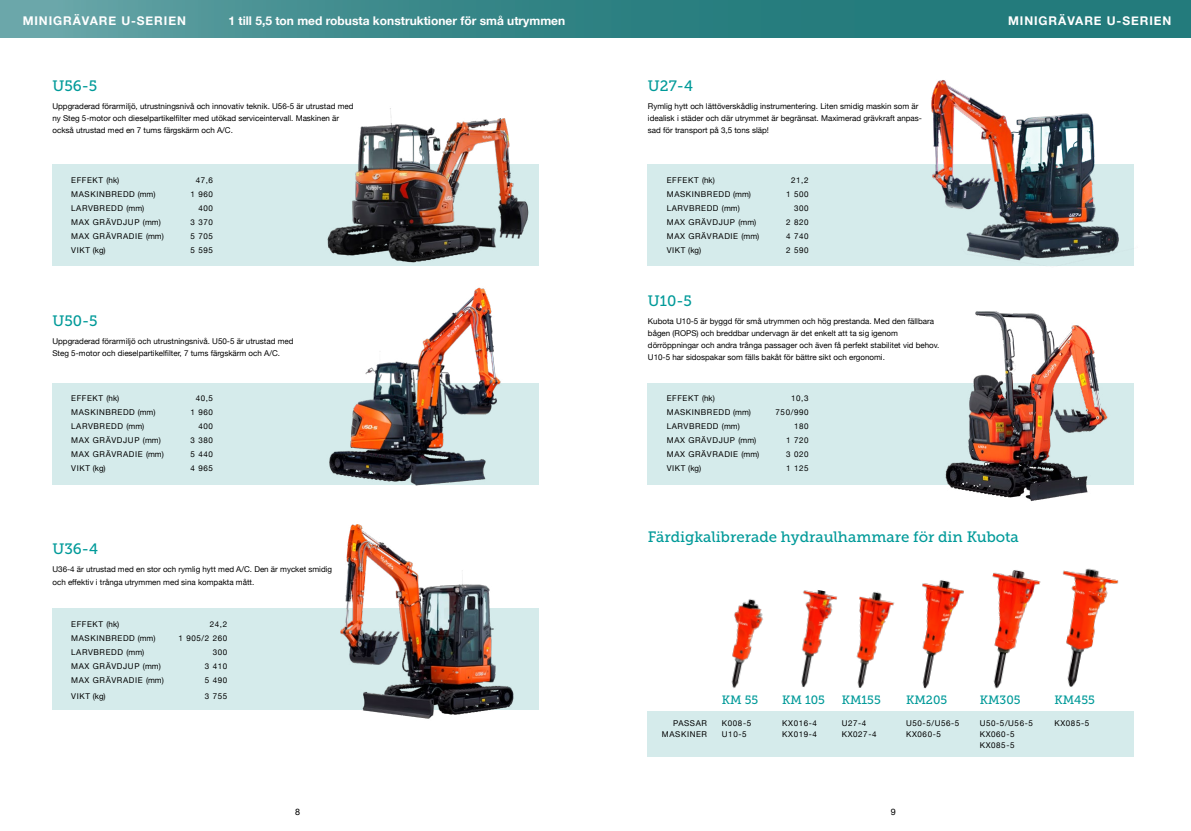
<style>
.page{position:relative;width:1191px;height:831px;background:#fff}
.page>*{position:absolute;margin:0;border:0;box-sizing:border-box;transform-origin:0 0}
.t1{font:15px "Museo Slab 500";color:#009a99}
.t2{font:700 12px "Helvetica Neue";color:#fff}
.t3{font:700 12px "Helvetica Neue";letter-spacing:.075em;color:#fff}
.t4{font:12px "Museo Slab 500";color:#009a99}
.t5{font:9px "Helvetica Neue";color:#000}
.t6{font:8px/12px "Helvetica Neue";color:#000}
.t7{font:8px/11px "Helvetica Neue";letter-spacing:.075em;color:#000}
</style>
<div class="page">
<div style="left:642px;top:0;width:549px;height:38px;background:#247b7c"></div>
<img style="left:74px;top:0;width:568px;height:38px">
<div style="left:0;top:0;width:74px;height:38px;background:#6ba7aa"></div>
<div style="left:52px;top:164px;width:487px;height:101px;background:#d5ebeb"></div>
<div style="left:52px;top:608px;width:487px;height:101px;background:#d5ebeb"></div>
<div style="left:52px;top:383px;width:487px;height:101px;background:#d5ebeb"></div>
<img style="left:327px;top:108px;width:202px;height:155px">
<img style="left:333px;top:524px;width:187px;height:195px">
<img style="left:322px;top:287px;width:186px;height:199px">
<div style="left:647px;top:164px;width:487px;height:101px;background:#d5ebeb"></div>
<div style="left:647px;top:383px;width:487px;height:101px;background:#d5ebeb"></div>
<div style="left:647px;top:711px;width:487px;height:45px;background:#d5ebeb"></div>
<img style="left:859px;top:80px;width:275px;height:186px">
<img style="left:939px;top:311px;width:195px;height:190px">
<img style="left:731px;top:599px;width:32px;height:89px">
<img style="left:801px;top:590px;width:36px;height:97px">
<img style="left:856px;top:591px;width:37px;height:97px">
<img style="left:893px;top:580px;width:71px;height:109px">
<img style="left:992px;top:570px;width:49px;height:119px">
<img style="left:1062px;top:568px;width:57px;height:119px">
<h2 class="t3" style="left:23px;top:11px;width:165px">MINIGRÄVARE U-SERIEN</h2>
<h2 class="t3" style="left:1008px;top:11px;width:165px">MINIGRÄVARE U-SERIEN</h2>
<h2 class="t2" style="left:228px;top:11px;width:338px">1 till 5,5 ton med robusta konstruktioner för små utrymmen</h2>
<h1 class="t1" style="left:52px;top:77px;width:46px">U56-5</h1>
<p class="t6" style="left:52px;top:100px;width:302px">Uppgraderad förarmiljö, utrustningsnivå och innovativ teknik. U56-5 är utrustad med ny Steg 5-motor och dieselpartikelfilter med utökad serviceintervall. Maskinen är också utrustad med en 7 tums färgskärm och A/C.</p>
<p class="t7" style="left:71px;top:175px;width:50px">EFFEKT (hk)</p>
<p class="t6" style="left:196px;top:174px;width:19px">47,6</p>
<p class="t7" style="left:71px;top:189px;width:86px">MASKINBREDD (mm)</p>
<p class="t6" style="left:191px;top:188px;width:24px">1 960</p>
<p class="t7" style="left:71px;top:203px;width:74px">LARVBREDD (mm)</p>
<p class="t6" style="left:198px;top:202px;width:16px">400</p>
<p class="t7" style="left:71px;top:217px;width:91px">MAX GRÄVDJUP (mm)</p>
<p class="t6" style="left:191px;top:216px;width:24px">3 370</p>
<p class="t7" style="left:71px;top:231px;width:94px">MAX GRÄVRADIE (mm)</p>
<p class="t6" style="left:191px;top:230px;width:24px">5 705</p>
<p class="t6" style="left:71px;top:244px;width:36px">VIKT (kg)</p>
<p class="t6" style="left:191px;top:244px;width:24px">5 595</p>
<h1 class="t1" style="left:52px;top:312px;width:47px">U50-5</h1>
<p class="t6" style="left:52px;top:336px;width:243px">Uppgraderad förarmiljö och utrustningsnivå. U50-5 är utrustad med<br>Steg 5-motor och dieselpartikelfilter, 7 tums färgskärm och A/C.</p>
<p class="t7" style="left:71px;top:393px;width:50px">EFFEKT (hk)</p>
<p class="t6" style="left:196px;top:393px;width:19px">40,5</p>
<p class="t7" style="left:71px;top:407px;width:86px">MASKINBREDD (mm)</p>
<p class="t6" style="left:191px;top:407px;width:24px">1 960</p>
<p class="t7" style="left:71px;top:421px;width:74px">LARVBREDD (mm)</p>
<p class="t6" style="left:198px;top:421px;width:16px">400</p>
<p class="t7" style="left:71px;top:435px;width:91px">MAX GRÄVDJUP (mm)</p>
<p class="t6" style="left:191px;top:435px;width:24px">3 380</p>
<p class="t7" style="left:71px;top:449px;width:94px">MAX GRÄVRADIE (mm)</p>
<p class="t6" style="left:191px;top:449px;width:24px">5 440</p>
<p class="t6" style="left:71px;top:463px;width:36px">VIKT (kg)</p>
<p class="t6" style="left:191px;top:463px;width:24px">4 965</p>
<h1 class="t1" style="left:52px;top:540px;width:47px">U36-4</h1>
<p class="t6" style="left:52px;top:562px;width:281px;line-height:13px">U36-4 är utrustad med en stor och rymlig hytt med A/C. Den är mycket smidig och effektiv i trånga utrymmen med sina kompakta mått.</p>
<p class="t7" style="left:71px;top:619px;width:50px">EFFEKT (hk)</p>
<p class="t6" style="left:210px;top:619px;width:19px">24,2</p>
<p class="t7" style="left:71px;top:633px;width:86px">MASKINBREDD (mm)</p>
<p class="t6" style="left:178px;top:633px;width:50px">1 905/2 260</p>
<p class="t7" style="left:71px;top:647px;width:74px">LARVBREDD (mm)</p>
<p class="t6" style="left:213px;top:647px;width:16px">300</p>
<p class="t7" style="left:71px;top:661px;width:91px">MAX GRÄVDJUP (mm)</p>
<p class="t6" style="left:205px;top:661px;width:24px">3 410</p>
<p class="t7" style="left:71px;top:675px;width:94px">MAX GRÄVRADIE (mm)</p>
<p class="t6" style="left:205px;top:675px;width:24px">5 490</p>
<p class="t6" style="left:71px;top:690px;width:36px">VIKT (kg)</p>
<p class="t6" style="left:205px;top:690px;width:24px">3 755</p>
<h1 class="t1" style="left:648px;top:77px;width:47px">U27-4</h1>
<p class="t6" style="left:648px;top:100px;width:275px">Rymlig hytt och lättöverskådlig instrumentering. Liten smidig maskin som är idealisk i städer och där utrymmet är begränsat. Maximerad grävkraft anpas&shy;sad för transport på 3,5 tons släp!</p>
<p class="t7" style="left:667px;top:175px;width:50px">EFFEKT (hk)</p>
<p class="t6" style="left:791px;top:174px;width:19px">21,2</p>
<p class="t7" style="left:667px;top:189px;width:86px">MASKINBREDD (mm)</p>
<p class="t6" style="left:786px;top:188px;width:24px">1 500</p>
<p class="t7" style="left:667px;top:203px;width:74px">LARVBREDD (mm)</p>
<p class="t6" style="left:794px;top:202px;width:16px">300</p>
<p class="t7" style="left:667px;top:217px;width:91px">MAX GRÄVDJUP (mm)</p>
<p class="t6" style="left:786px;top:216px;width:24px">2 820</p>
<p class="t7" style="left:667px;top:231px;width:94px">MAX GRÄVRADIE (mm)</p>
<p class="t6" style="left:786px;top:230px;width:24px">4 740</p>
<p class="t6" style="left:667px;top:244px;width:36px">VIKT (kg)</p>
<p class="t6" style="left:786px;top:244px;width:24px">2 590</p>
<h1 class="t1" style="left:648px;top:293px;width:46px">U10-5</h1>
<p class="t6" style="left:648px;top:316px;width:293px">Kubota U10-5 är byggd för små utrymmen och hög prestanda. Med den fällbara bågen (ROPS) och breddbar undervagn är det enkelt att ta sig igenom dörröppningar och andra trånga passager och även få perfekt stabilitet vid behov.<br>U10-5 har sidospakar som fälls bakåt för bättre sikt och ergonomi.</p>
<p class="t7" style="left:667px;top:393px;width:50px">EFFEKT (hk)</p>
<p class="t6" style="left:791px;top:393px;width:19px">10,3</p>
<p class="t7" style="left:667px;top:407px;width:86px">MASKINBREDD (mm)</p>
<p class="t6" style="left:775px;top:407px;width:34px">750/990</p>
<p class="t7" style="left:667px;top:421px;width:74px">LARVBREDD (mm)</p>
<p class="t6" style="left:794px;top:421px;width:16px">180</p>
<p class="t7" style="left:667px;top:435px;width:91px">MAX GRÄVDJUP (mm)</p>
<p class="t6" style="left:786px;top:435px;width:24px">1 720</p>
<p class="t7" style="left:667px;top:449px;width:94px">MAX GRÄVRADIE (mm)</p>
<p class="t6" style="left:786px;top:449px;width:24px">3 020</p>
<p class="t6" style="left:667px;top:463px;width:36px">VIKT (kg)</p>
<p class="t6" style="left:786px;top:463px;width:24px">1 125</p>
<h1 class="t1" style="left:648px;top:528px;width:372px">Färdigkalibrerade hydraulhammare för din Kubota</h1>
<p class="t7" style="left:662px;top:718px;width:47px;text-align:right">PASSAR<br>MASKINER</p>
<h2 class="t4" style="left:722px;top:693px;width:38px">KM 55</h2>
<h2 class="t4" style="left:782px;top:693px;width:44px">KM 105</h2>
<h2 class="t4" style="left:841px;top:693px;width:41px">KM155</h2>
<h2 class="t4" style="left:906px;top:693px;width:43px">KM205</h2>
<h2 class="t4" style="left:979px;top:693px;width:42px">KM305</h2>
<h2 class="t4" style="left:1054px;top:693px;width:42px">KM455</h2>
<p class="t6" style="left:722px;top:718px;width:31px;line-height:11px">K008-5<br>U10-5</p>
<p class="t7" style="left:782px;top:718px;width:36px">KX016-4<br>KX019-4</p>
<p class="t7" style="left:841px;top:718px;width:36px">U27-4<br>KX027-4</p>
<p class="t7" style="left:906px;top:718px;width:55px">U50-5/U56-5<br>KX060-5</p>
<p class="t6" style="left:979px;top:717px;width:55px">U50-5/U56-5</p>
<p class="t6" style="left:1054px;top:717px;width:36px">KX085-5</p>
<p class="t7" style="left:979px;top:728px;width:36px">KX060-5<br>KX085-5</p>
<p class="t5" style="left:295px;top:805px;width:7px">8</p>
<p class="t5" style="left:890px;top:805px;width:7px">9</p>
</div>
